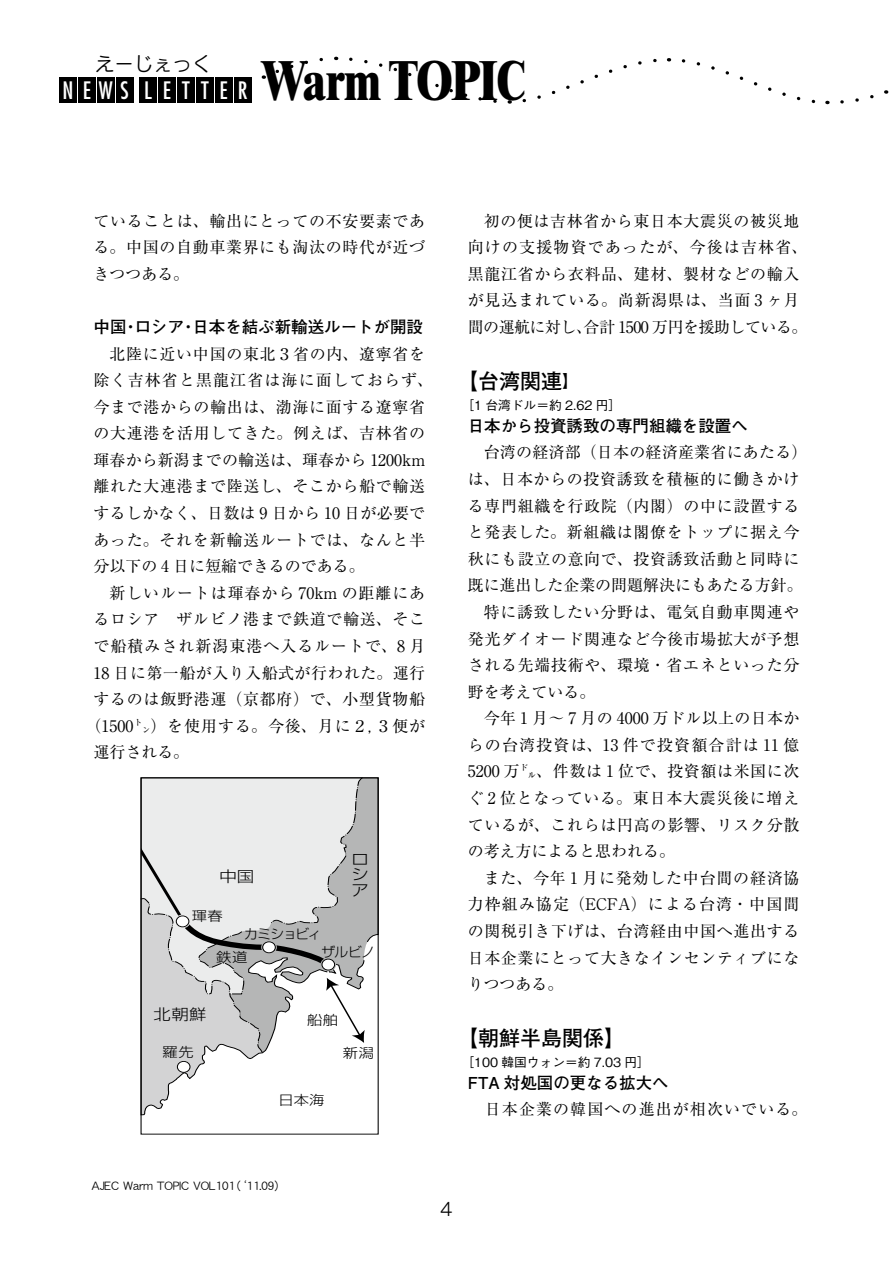
<style>
.page{position:relative;width:893px;height:1263px;background:#fff}
.page>*{position:absolute;margin:0;border:0;box-sizing:border-box;transform-origin:0 0}
.t1{font:800 54.6px "Times";letter-spacing:-.015em;color:#000;scale:.8 1}
.t2{font:condensed 23.4px "Futura";letter-spacing:.445em;color:#fff}
.t3{font:700 21px "Futo Go B101 Pro";color:#000}
.t4{font:19.35px "Seurat Pro M";color:#000}
.t5{font:18px "Rodin Pro M";color:#000}
.t6{font:700 16.5px "Futo Go B101 Pro";color:#000}
.t7{font:15.9px/26.5px "Ryumin Pro";letter-spacing:.045em;color:#000;text-align:justify}
.t8{font:15.9px "Ryumin Pro";letter-spacing:.065em;color:#000}
.t9{font:15.9px "Ryumin Pro";color:#000}
.t10{font:15.9px "Ryumin Pro";letter-spacing:.07em;color:#000}
.t11{font:15.9px "Ryumin Pro";letter-spacing:.025em;color:#000}
.t12{font:15.9px "Ryumin Pro";letter-spacing:.075em;color:#000}
.t13{font:15.9px "Ryumin Pro";letter-spacing:.015em;color:#000}
.t14{font:300 15px/15px "Shin Go Pro";color:#000;text-align:justify;scale:1.15 1}
.t15{font:300 13.35px "Shin Go Pro";letter-spacing:-.025em;color:#000;scale:1.15 1}
.t16{font:300 13.35px "Shin Go Pro";letter-spacing:-.025em;color:#000;scale:1.04 1}
.t17{font:500 12.75px "Gothic BBB Pro";color:#000}
.t18{font:11.7px "DFPHS Gothic CID W3";color:#000}
.s1{font-size:15.9px}
</style>
<div class="page">
<svg style="left:275px;top:56px;width:62px;height:17px"></svg>
<svg style="left:349px;top:57px;width:75px;height:25px"></svg>
<svg style="left:435px;top:83px;width:75px;height:21px"></svg>
<svg style="left:522px;top:58px;width:147px;height:45px"></svg>
<svg style="left:681px;top:59px;width:147px;height:46px"></svg>
<svg style="left:840px;top:90px;width:47px;height:14px"></svg>
<div style="left:60px;top:77px;width:17px;height:26px;background:#000"></div>
<div style="left:78px;top:77px;width:17px;height:26px;background:#000"></div>
<div style="left:97px;top:77px;width:17px;height:26px;background:#000"></div>
<div style="left:116px;top:77px;width:17px;height:26px;background:#000"></div>
<div style="left:140px;top:77px;width:17px;height:26px;background:#000"></div>
<div style="left:159px;top:77px;width:17px;height:26px;background:#000"></div>
<div style="left:177px;top:77px;width:17px;height:26px;background:#000"></div>
<div style="left:196px;top:77px;width:17px;height:26px;background:#000"></div>
<div style="left:215px;top:77px;width:17px;height:26px;background:#000"></div>
<div style="left:234px;top:77px;width:17px;height:26px;background:#000"></div>
<svg style="left:140px;top:779px;width:237px;height:337px"></svg>
<svg style="left:140px;top:777px;width:225px;height:338px"></svg>
<p class="t4" style="left:95px;top:51px;width:118px">えーじぇっく</p>
<h2 class="t2" style="left:63px;top:75px;width:186px">NEWS LETTER</h2>
<h1 class="t1" style="left:262px;top:47px;width:332px">Warm TOPIC</h1>
<p class="t7" style="left:94px;top:206px;width:333px">ていることは、輸出にとっての不安要素である。中国の自動車業界にも淘汰の時代が近づきつつある。</p>
<p class="t6" style="left:94px;top:314px;width:331px">中国・ロシア・日本を結ぶ新輸送ルートが開設</p>
<p class="t7" style="left:94px;top:339px;width:341px;text-align:left;text-indent:16px">北陸に近い中国の東北３省の内、遼寧省を除く吉林省と黒龍江省は海に面しておらず、今まで港からの輸出は、渤海に面する遼寧省の大連港を活用してきた。例えば、吉林省の琿春から新潟までの輸送は、琿春から 1200km離れた大連港まで陸送し、そこから船で輸送するしかなく、日数は 9 日から 10 日が必要であった。それを新輸送ルートでは、なんと半分以下の 4 日に短縮できるのである。</p>
<p class="t7" style="left:109px;top:578px;width:317px">新しいルートは琿春から 70km の距離にあ</p>
<p class="t7" style="left:94px;top:605px;width:333px">るロシア　ザルビノ港まで鉄道で輸送、そこ</p>
<p class="t8" style="left:94px;top:633px;width:333px">で船積みされ新潟東港へ入るルートで、8 月</p>
<p class="t7" style="left:94px;top:658px;width:333px">18 日に第一船が入り入船式が行われた。運行</p>
<p class="t7" style="left:94px;top:685px;width:333px">するのは飯野港運（京都府）で、小型貨物船</p>
<p class="t8" style="left:86px;top:713px;width:341px">（1500㌧）を使用する。今後、月に２, ３便が</p>
<p class="t7" style="left:94px;top:738px;width:97px">運行される。</p>
<p class="t14" style="left:219px;top:867px;width:32px">中国</p>
<p class="t14" style="left:352px;top:850px;width:15px">ロシア</p>
<p class="t15" style="left:192px;top:905px;width:28px">琿春</p>
<p class="t15" style="left:216px;top:946px;width:29px">鉄道</p>
<p class="t16" style="left:244px;top:923px;width:76px">カミショビィ</p>
<p class="t16" style="left:321px;top:941px;width:53px">ザルビノ</p>
<p class="t14" style="left:153px;top:1005px;width:48px">北朝鮮</p>
<p class="t15" style="left:163px;top:1041px;width:29px">羅先</p>
<p class="t15" style="left:307px;top:1009px;width:28px">船舶</p>
<p class="t15" style="left:279px;top:1089px;width:41px">日本海</p>
<p class="t15" style="left:343px;top:1042px;width:29px">新潟</p>
<p class="t7" style="left:468px;top:206px;width:341px;text-align:center">初の便は吉林省から東日本大震災の被災地<br>向けの支援物資であったが、今後は吉林省、黒龍江省から衣料品、建材、製材などの輸入が見込まれている。尚新潟県は、当面 3 ヶ月間の運航に対し、合計 1500 万円を援助している。</p>
<h3 class="t3" style="left:457px;top:364px;width:122px">【台湾関連<span class="s1">】</span></h3>
<p class="t17" style="left:461px;top:395px;width:161px">［1 台湾ドル＝約 2.62 円］</p>
<p class="t6" style="left:468px;top:413px;width:282px">日本から投資誘致の専門組織を設置へ</p>
<p class="t13" style="left:484px;top:440px;width:325px">台湾の経済部（日本の経済産業省にあたる）</p>
<p class="t7" style="left:468px;top:465px;width:333px">は、日本からの投資誘致を積極的に働きかけ</p>
<p class="t7" style="left:468px;top:491px;width:333px">る専門組織を行政院（内閣）の中に設置する</p>
<p class="t7" style="left:468px;top:518px;width:333px">と発表した。新組織は閣僚をトップに据え今</p>
<p class="t7" style="left:468px;top:544px;width:333px">秋にも設立の意向で、投資誘致活動と同時に</p>
<p class="t9" style="left:468px;top:573px;width:336px">既に進出した企業の問題解決にもあたる方針。</p>
<p class="t7" style="left:484px;top:598px;width:317px">特に誘致したい分野は、電気自動車関連や</p>
<p class="t7" style="left:468px;top:624px;width:333px">発光ダイオード関連など今後市場拡大が予想</p>
<p class="t7" style="left:468px;top:651px;width:333px">される先端技術や、環境・省エネといった分</p>
<p class="t9" style="left:468px;top:679px;width:129px">野を考えている。</p>
<p class="t11" style="left:484px;top:706px;width:317px">今年 1 月～ 7 月の 4000 万ドル以上の日本か</p>
<p class="t12" style="left:468px;top:732px;width:333px">らの台湾投資は、13 件で投資額合計は 11 億</p>
<p class="t7" style="left:468px;top:757px;width:333px">5200 万㌦、件数は 1 位で、投資額は米国に次</p>
<p class="t7" style="left:468px;top:784px;width:333px">ぐ 2 位となっている。東日本大震災後に増え</p>
<p class="t7" style="left:468px;top:810px;width:333px">ているが、これらは円高の影響、リスク分散</p>
<p class="t9" style="left:468px;top:839px;width:209px">の考え方によると思われる。</p>
<p class="t7" style="left:484px;top:863px;width:317px">また、今年 1 月に発効した中台間の経済協</p>
<p class="t10" style="left:468px;top:892px;width:333px">力枠組み協定（ECFA）による台湾・中国間</p>
<p class="t7" style="left:468px;top:917px;width:333px">の関税引き下げは、台湾経由中国へ進出する</p>
<p class="t7" style="left:468px;top:943px;width:333px">日本企業にとって大きなインセンティブにな</p>
<p class="t7" style="left:468px;top:970px;width:97px">りつつある。</p>
<h3 class="t3" style="left:457px;top:1021px;width:169px">【朝鮮半島関係】</h3>
<p class="t17" style="left:461px;top:1052px;width:190px">［100 韓国ウォン＝約 7.03 円］</p>
<p class="t6" style="left:468px;top:1069px;width:202px">FTA 対処国の更なる拡大へ</p>
<p class="t10" style="left:468px;top:1097px;width:341px">　日本企業の韓国への進出が相次いでいる。</p>
<p class="t18" style="left:91px;top:1179px;width:196px">AJEC Warm TOPIC VOL101（‘11.09）</p>
<p class="t5" style="left:440px;top:1198px;width:14px">4</p>
</div>
